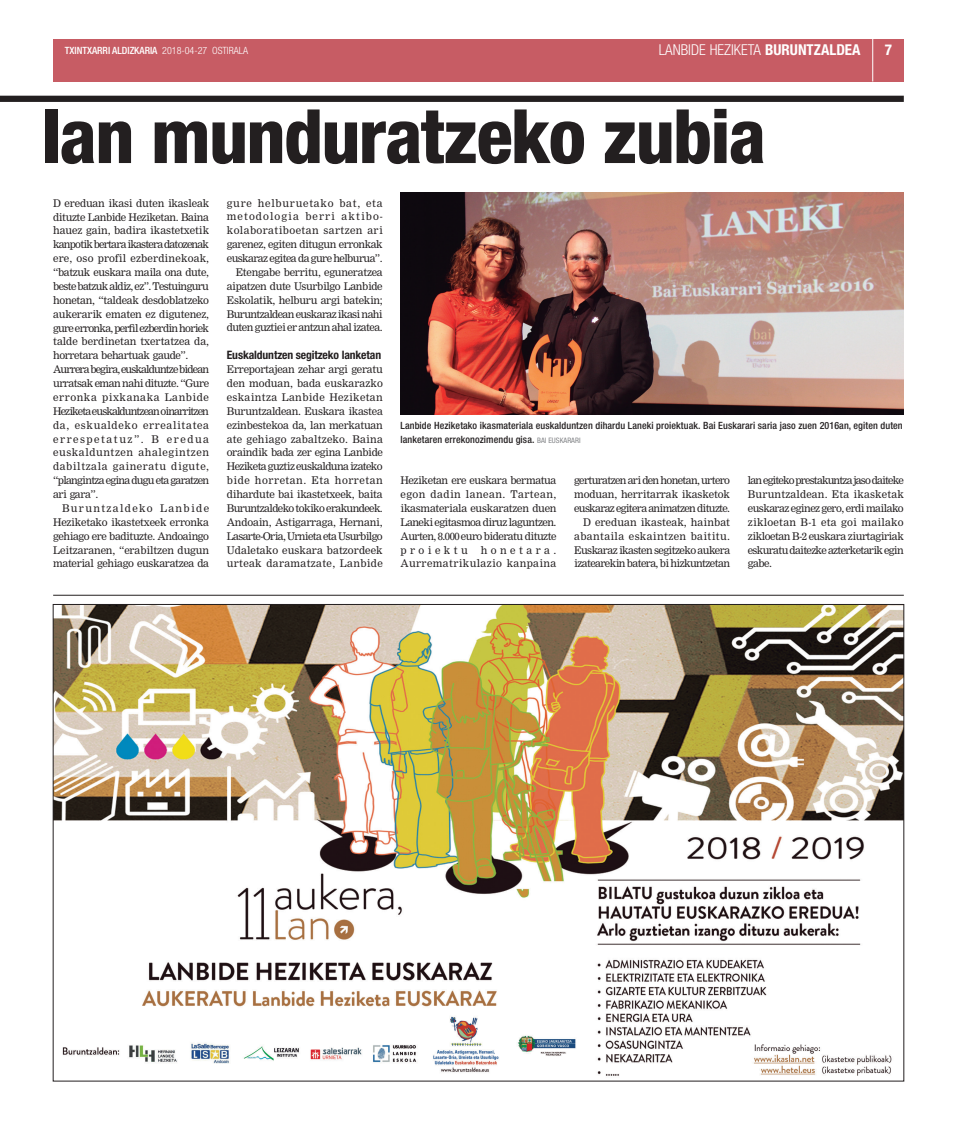
<style>
.page{position:relative;width:957px;height:1134px;background:#fff}
.page>*{position:absolute;margin:0;border:0;box-sizing:border-box;transform-origin:0 0}
.t1{font:800 condensed 75px "Helvetica Neue";letter-spacing:-.02em;color:#231f20}
.t2{font:300 condensed 15px "Helvetica Neue";color:#fff}
.t3{font:700 condensed 15px "Helvetica Neue";color:#fff}
.t4{font:700 condensed 11.62px "Helvetica Neue";letter-spacing:-.01em;color:#231f20}
.t5{font:10.38px/13.9px "M Nimrod";letter-spacing:-.03em;color:#231f20;text-align:justify}
.t6{font:10.38px/13.9px "M Nimrod";letter-spacing:-.055em;color:#231f20;text-align:right}
.t7{font:500 condensed 10px/13.9px "Helvetica Neue";letter-spacing:.01em;color:#231f20}
.t8{font:500 condensed 10px "Helvetica Neue";color:#fff}
.s1{font-weight:300}
.s2{font-weight:700}
.s3{font-weight:400;font-size:7.5px;color:#808285}
</style>
<div class="page">
<div style="left:53px;top:39px;width:851px;height:42px;background:#c75c64"></div>
<hr style="left:872px;top:39px;width:1px;height:42px;background:#fff">
<img style="left:55px;top:606px;width:847px;height:470px">
<div style="left:0;top:96px;width:904px;height:6px;background:#231f20"></div>
<img style="left:400px;top:193px;width:504px;height:222px">
<hr style="left:53px;top:595px;width:851px;height:1px;background:#231f20">
<p class="t8" style="left:65px;top:45px;width:185px">TXINTXARRI ALDIZKARIA <span class="s1">2018-04-27 OSTIRALA</span></p>
<h2 class="t2" style="left:659px;top:41px;width:203px">LANBIDE HEZIKETA <span class="s2">BURUNTZALDEA</span></h2>
<h2 class="t3" style="left:885px;top:41px;width:9px">7</h2>
<h1 class="t1" style="left:41px;top:90px;width:726px">lan munduratzeko zubia</h1>
<p class="t5" style="left:53px;top:196px;width:158px;text-align:left">D ereduan ikasi duten ikasleak dituzte Lanbide Heziketan. Baina hauez gain, badira ikastetxetik kanpotik bertara ikastera datozenak ere, oso profil ezberdinekoak, “batzuk euskara maila ona dute, beste batzuk aldiz, ez”. Testuinguru honetan, “taldeak desdoblatzeko aukerarik ematen ez digutenez, gure erronka, perfil ezberdin horiek talde berdinetan txertatzea da, horretara behartuak gaude”.<br>Aurrera begira, euskalduntze bidean urratsak eman nahi dituzte. “Gure erronka pixkanaka Lanbide<br>Heziketa euskalduntzean oinarritzen da, eskualdeko errealitatea errespetatuz”. B eredua euskalduntzen ahalegintzen dabiltzala gaineratu digute, “plangintza egina dugu eta garatzen ari gara”.</p>
<p class="t5" style="left:53px;top:501px;width:157px;text-indent:9px">Buruntzaldeko Lanbide Heziketako ikastetxeek erronka gehiago ere badituzte. Andoaingo Leitzaranen, “erabiltzen dugun material gehiago euskaratzea da</p>
<p class="t5" style="left:227px;top:196px;width:157px;text-align:right">gure helburuetako bat, eta metodologia berri aktibo&shy;kolaboratiboetan sartzen ari garenez, egiten ditugun erronkak euskaraz egitea da gure helburua”.<br>Etengabe berritu, eguneratzea aipatzen dute Usurbilgo Lanbide<br>Eskolatik, helburu argi batekin;<br>Buruntzaldean euskaraz ikasi nahi duten guztiei er antzun ahal izatea.</p>
<p class="t4" style="left:227px;top:348px;width:156px">Euskalduntzen segitzeko lanketan</p>
<p class="t5" style="left:227px;top:363px;width:158px">Erreportajean zehar argi geratu den moduan, bada euskarazko eskaintza Lanbide Heziketan Buruntzaldean. Euskara ikastea ezinbestekoa da, lan merkatuan ate gehiago zabaltzeko. Baina oraindik bada zer egina Lanbide Heziketa guztiz euskalduna izateko bide horretan. Eta horretan dihardute bai ikastetxeek, baita Buruntzaldeko tokiko erakundeek.<br>Andoain, Astigarraga, Hernani, Lasarte-Oria, Urnieta eta Usurbilgo Udaletako euskara batzordeek urteak daramatzate, Lanbide</p>
<p class="t7" style="left:400px;top:418px;width:504px">Lanbide Heziketako ikasmateriala euskalduntzen dihardu Laneki proiektuak. Bai Euskarari saria jaso zuen 2016an, egiten duten lanketaren errekonozimendu gisa. <span class="s3">BAI EUSKARARI</span></p>
<p class="t5" style="left:400px;top:473px;width:157px">Heziketan ere euskara bermatua egon dadin lanean. Tartean, ikasmateriala euskaratzen duen Laneki egitasmoa diruz laguntzen.<br>Aurten, 8.000 euro bideratu dituzte proiektu honetara.<br>Aurrematrikulazio kanpaina</p>
<p class="t6" style="left:574px;top:473px;width:157px">gerturatzen ari den honetan, urtero moduan, herritarrak ikasketok euskaraz egitera animatzen dituzte.<br>D ereduan ikasteak, hainbat abantaila eskaintzen baititu.<br>Euskaraz ikasten segitzeko aukera izatearekin batera, bi hizkuntzetan</p>
<p class="t5" style="left:748px;top:473px;width:157px">lan egiteko prestakuntza jaso daiteke Buruntzaldean. Eta ikasketak euskaraz eginez gero, erdi mailako zikloetan B-1 eta goi mailako zikloetan B-2 euskara ziurtagiriak eskuratu daitezke azterketarik egin gabe.</p>
</div>
